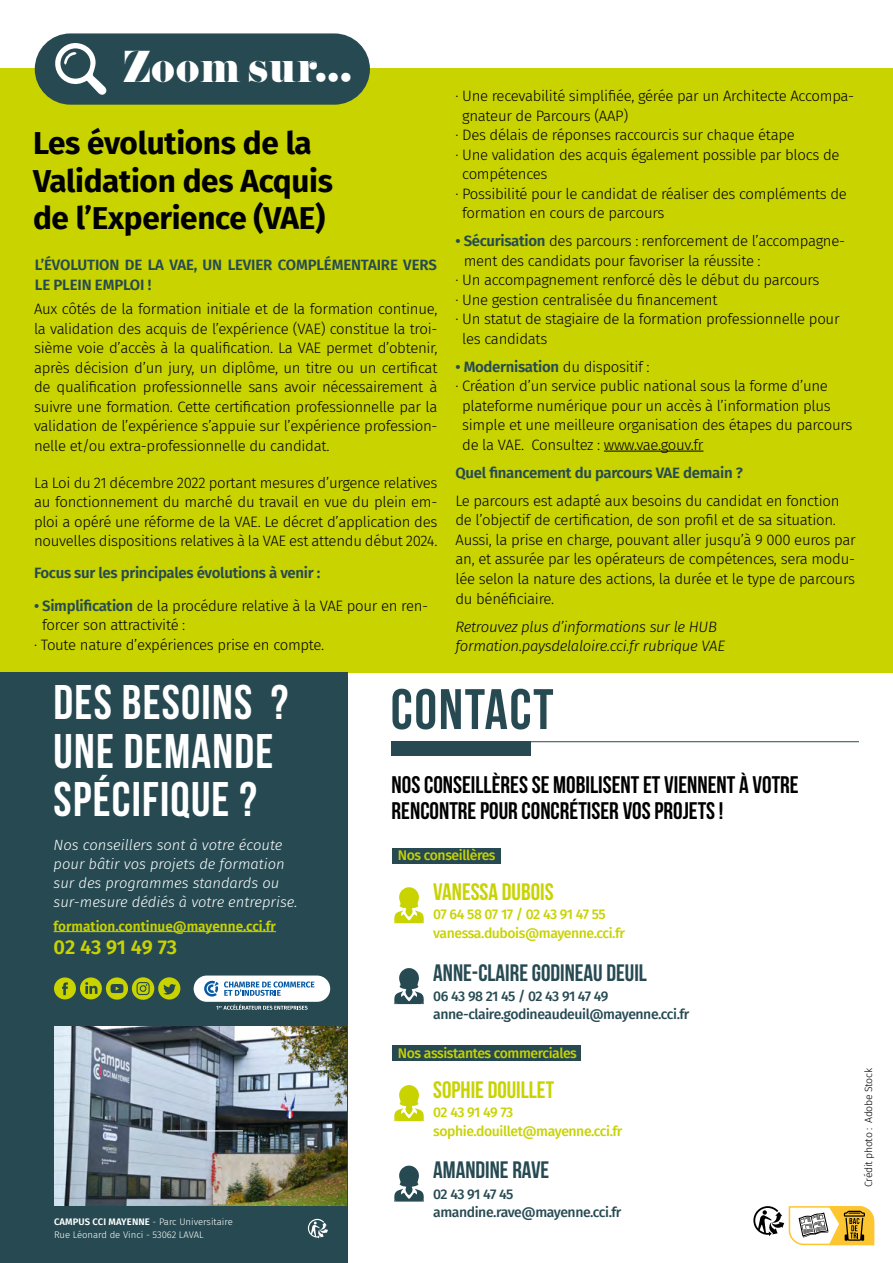
<style>
.page{position:relative;width:893px;height:1263px;background:#fff}
.page>*{position:absolute;margin:0;border:0;box-sizing:border-box;transform-origin:0 0}
.t1{font:700 57px "Bebas Neue";letter-spacing:.03em;color:#274a52}
.t2{font:700 48.6px/48.6px "Bebas Neue";letter-spacing:.025em;color:#fff}
.t3{font:39.9px "Pistilli";color:#fff}
.t4{font:700 31.5px/37.5px "Fira Sans";letter-spacing:-.01em;color:#000}
.t5{font:700 24px/25.5px "Bebas Neue";color:#000}
.t6{font:700 23.85px "Bebas Neue";color:#274a52}
.t7{font:700 23.85px "Bebas Neue";color:#c8d300}
.t8{font:600 20.1px "Fira Sans";letter-spacing:-.015em;color:#c8d300}
.t9{font:300 15px/19.5px "Fira Sans";letter-spacing:-.02em;color:#000;text-align:justify}
.t10{font:600 15px/19.5px "Fira Sans";letter-spacing:-.02em;color:#264a52}
.t11{font:italic 300 15px/19.5px "Fira Sans";letter-spacing:-.02em;color:#000}
.t12{font:italic 300 14.7px/19px "Fira Sans";color:#fff}
.t13{font:500 13.95px/18.1px "Fira Sans";letter-spacing:-.03em;color:#c8d300}
.t14{font:500 13.95px/18.1px "Fira Sans";letter-spacing:-.03em;color:#274a52}
.t15{font:600 13.65px "Fira Sans";color:#c8d300}
.t16{font:300 10.5px "Fira Sans";letter-spacing:-.03em;color:#000}
.t17{font:300 9.45px/12.6px "Fira Sans";color:#fff}
.s1{font-weight:600;color:#264a52}
.s2{font-weight:300;color:#000}
.s3{font-weight:600}
</style>
<div class="page">
<div style="left:0;top:68px;width:893px;height:604px;background:#c8d300"></div>
<div style="left:0;top:672px;width:348px;height:591px;background:#274a52"></div>
<hr style="left:54px;top:931px;width:222px;height:1px;background:#c8d300">
<div style="left:392px;top:741px;width:139px;height:15px;background:#274a52"></div>
<hr style="left:392px;top:741px;width:467px;height:1px;background:#274a52">
<svg style="left:753px;top:1206px;width:122px;height:40px"></svg>
<hr style="left:604px;top:451px;width:99px;height:1px;background:#000">
<div style="left:35px;top:33px;width:335px;height:72px;background:#274a52;border-radius:36px"></div>
<svg style="left:55px;top:43px;width:52px;height:52px"></svg>
<img style="left:55px;top:1026px;width:291px;height:179px">
<hr style="left:167px;top:1130px;width:76px;height:1px;background:#fff">
<svg style="left:216px;top:1004px;width:92px;height:6px"></svg>
<div style="left:194px;top:975px;width:136px;height:27px;background:#fff;border-radius:13px"></div>
<svg style="left:204px;top:981px;width:110px;height:15px"></svg>
<svg style="left:308px;top:1219px;width:20px;height:19px"></svg>
<svg style="left:158px;top:977px;width:22px;height:22px"></svg>
<svg style="left:54px;top:977px;width:48px;height:22px"></svg>
<div style="left:106px;top:977px;width:22px;height:22px;background:#c8d300;border-radius:50%"></div>
<svg style="left:110px;top:984px;width:13px;height:9px"></svg>
<div style="left:132px;top:977px;width:22px;height:22px;background:#c8d300;border-radius:50%"></div>
<svg style="left:137px;top:982px;width:13px;height:13px"></svg>
<svg style="left:394px;top:887px;width:30px;height:36px"></svg>
<svg style="left:394px;top:968px;width:30px;height:36px"></svg>
<svg style="left:394px;top:1165px;width:30px;height:36px"></svg>
<svg style="left:394px;top:1085px;width:30px;height:36px"></svg>
<div style="left:392px;top:848px;width:109px;height:15px;background:#274a52"></div>
<div style="left:392px;top:1045px;width:188px;height:16px;background:#274a52"></div>
<h3 class="t3" style="left:123px;top:41px;width:230px">Zoom sur...</h3>
<h3 class="t4" style="left:33px;top:122px;width:301px">Les évolutions de la<br>Validation des Acquis de l’Experience (VAE)</h3>
<p class="t10" style="left:35px;top:255px;width:403px">L’ÉVOLUTION DE LA VAE, UN LEVIER COMPLÉMENTAIRE VERS<br>LE PLEIN EMPLOI !</p>
<p class="t9" style="left:34px;top:299px;width:405px">Aux côtés de la formation initiale et de la formation continue, la validation des acquis de l’expérience (VAE) constitue la troi&shy;sième voie d’accès à la qualification. La VAE permet d’obtenir, après décision d’un jury, un diplôme, un titre ou un certificat de qualification professionnelle sans avoir nécessairement à suivre une formation. Cette certification professionnelle par la validation de l’expérience s’appuie sur l’expérience profession&shy;nelle et/ou extra-professionnelle du candidat.</p>
<p class="t9" style="left:34px;top:472px;width:405px">La Loi du 21 décembre 2022 portant mesures d’urgence relatives au fonctionnement du marché du travail en vue du plein em&shy;ploi a opéré une réforme de la VAE. Le décret d’application des nouvelles dispositions relatives à la VAE est attendu début 2024.</p>
<p class="t10" style="left:34px;top:562px;width:288px">Focus sur les principales évolutions à venir :</p>
<p class="t9" style="left:34px;top:595px;width:396px"><span class="s1">• Simplification</span> de la procédure relative à la VAE pour en ren-</p>
<p class="t9" style="left:42px;top:615px;width:145px">forcer son attractivité :</p>
<p class="t9" style="left:34px;top:634px;width:292px">· Toute nature d’expériences prise en compte.</p>
<p class="t9" style="left:455px;top:86px;width:400px">· Une recevabilité simplifiée, gérée par un Architecte Accompa-</p>
<p class="t9" style="left:462px;top:106px;width:168px">gnateur de Parcours (AAP)</p>
<p class="t9" style="left:455px;top:125px;width:341px">· Des délais de réponses raccourcis sur chaque étape</p>
<p class="t9" style="left:455px;top:145px;width:386px">· Une validation des acquis également possible par blocs de</p>
<p class="t9" style="left:462px;top:164px;width:87px">compétences</p>
<p class="t9" style="left:455px;top:184px;width:393px">· Possibilité pour le candidat de réaliser des compléments de</p>
<p class="t9" style="left:462px;top:203px;width:204px">formation en cours de parcours</p>
<p class="t9" style="left:455px;top:231px;width:391px"><span class="s1">• Sécurisation</span> des parcours : renforcement de l’accompagne-</p>
<p class="t9" style="left:464px;top:251px;width:299px">ment des candidats pour favoriser la réussite :</p>
<p class="t9" style="left:455px;top:270px;width:365px">· Un accompagnement renforcé dès le début du parcours</p>
<p class="t9" style="left:455px;top:290px;width:264px">· Une gestion centralisée du financement</p>
<p class="t9" style="left:455px;top:309px;width:386px">· Un statut de stagiaire de la formation professionnelle pour</p>
<p class="t9" style="left:462px;top:329px;width:87px">les candidats</p>
<p class="t10" style="left:455px;top:356px;width:196px">• Modernisation <span class="s2">du dispositif :</span></p>
<p class="t9" style="left:455px;top:376px;width:374px">· Création d’un service public national sous la forme d’une</p>
<p class="t9" style="left:462px;top:396px;width:370px">plateforme numérique pour un accès à l’information plus</p>
<p class="t9" style="left:462px;top:415px;width:392px">simple et une meilleure organisation des étapes du parcours</p>
<p class="t9" style="left:462px;top:435px;width:243px">de la VAE. Consultez : www.vae.gouv.fr</p>
<p class="t10" style="left:455px;top:462px;width:289px">Quel financement du parcours VAE demain ?</p>
<p class="t9" style="left:455px;top:491px;width:402px;text-align:left">Le parcours est adapté aux besoins du candidat en fonction de l’objectif de certification, de son profil et de sa situation.<br>Aussi, la prise en charge, pouvant aller jusqu’à 9 000 euros par an, et assurée par les opérateurs de compétences, sera modu&shy;lée selon la nature des actions, la durée et le type de parcours du bénéficiaire.</p>
<p class="t11" style="left:455px;top:616px;width:271px">Retrouvez plus d’informations sur le HUB formation.paysdelaloire.cci.fr rubrique VAE</p>
<h2 class="t2" style="left:54px;top:677px;width:236px">DES BESOINS ?<br>UNE DEMANDE<br>SPÉCIFIQUE ?</h2>
<p class="t12" style="left:54px;top:835px;width:245px">Nos conseillers sont à votre écoute pour bâtir vos projets de formation sur des programmes standards ou sur-mesure dédiés à votre entreprise.</p>
<p class="t15" style="left:54px;top:915px;width:224px">formation.continue@mayenne.cci.fr</p>
<h3 class="t8" style="left:54px;top:930px;width:125px">02 43 91 49 73</h3>
<p class="t17" style="left:54px;top:1215px;width:180px"><span class="s3">CAMPUS CCI MAYENNE</span> - Parc Universitaire<br>Rue Léonard de Vinci - 53062 LAVAL</p>
<h1 class="t1" style="left:391px;top:678px;width:164px">CONTACT</h1>
<h3 class="t5" style="left:392px;top:772px;width:409px">NOS CONSEILLÈRES SE MOBILISENT ET VIENNENT À VOTRE<br>RENCONTRE POUR CONCRÉTISER VOS PROJETS !</h3>
<p class="t13" style="left:398px;top:846px;width:99px">Nos conseillères</p>
<h3 class="t7" style="left:433px;top:878px;width:122px">VANESSA DUBOIS</h3>
<p class="t13" style="left:433px;top:905px;width:193px">07 64 58 07 17 / 02 43 91 47 55 vanessa.dubois@mayenne.cci.fr</p>
<h3 class="t6" style="left:433px;top:959px;width:215px">ANNE-CLAIRE GODINEAU DEUIL</h3>
<p class="t14" style="left:433px;top:987px;width:258px">06 43 98 21 45 / 02 43 91 47 49 anne-claire.godineaudeuil@mayenne.cci.fr</p>
<p class="t13" style="left:398px;top:1043px;width:181px">Nos assistantes commerciales</p>
<h3 class="t7" style="left:433px;top:1076px;width:122px">SOPHIE DOUILLET</h3>
<p class="t13" style="left:433px;top:1103px;width:191px">02 43 91 49 73 sophie.douillet@mayenne.cci.fr</p>
<h3 class="t6" style="left:433px;top:1157px;width:118px">AMANDINE RAVE</h3>
<p class="t14" style="left:433px;top:1184px;width:190px">02 43 91 47 45 amandine.rave@mayenne.cci.fr</p>
<p class="t16" style="left:861px;top:1187px;width:120px;rotate:-90deg">Crédit photo : Adobe Stock</p>
</div>
